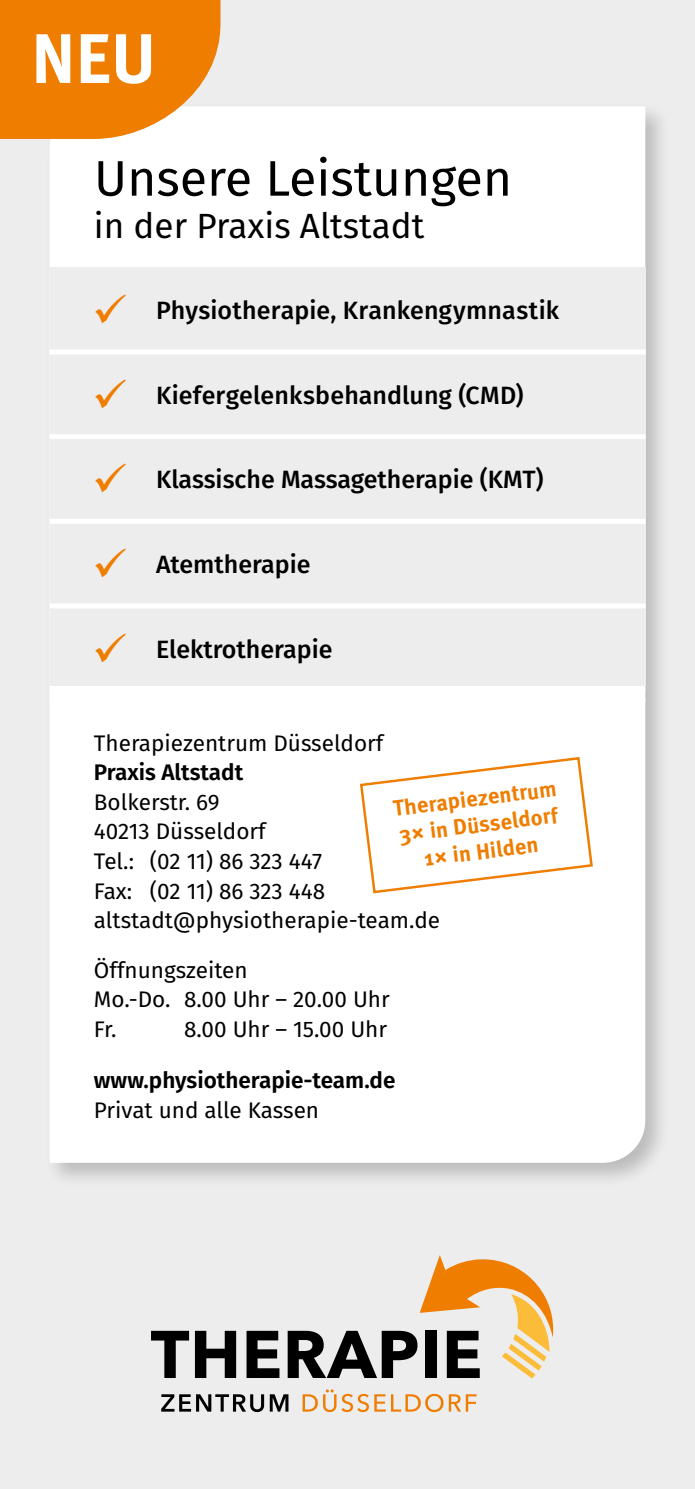
<style>
.page{position:relative;width:695px;height:1489px;background:#fff}
.page>*{position:absolute;margin:0;border:0;box-sizing:border-box;transform-origin:0 0}
.t1{font:700 70px "Meta OT";color:#fff}
.t2{font:50px "Fira Sans";color:#000}
.t3{font:35px "Fira Sans";color:#000}
.t4{font:500 25px "Fira Sans";color:#000}
.t5{font:22.5px/29.5px "Fira Sans";color:#000}
.t6{font:600 22.5px "Fira Sans";color:#000}
.t7{font:700 22.25px/26.8px "Meta OT";color:#ef7d00;text-align:center}
.s1{color:#ef7d00}
</style>
<div class="page">
<div style="left:0;top:0;width:694px;height:1488px;background:#ededed"></div>
<div style="left:44px;top:101px;width:627px;height:1086px;background:#000;opacity:.21"></div>
<div style="left:50px;top:106px;width:595px;height:1056px;background:#fff"></div>
<svg style="left:151px;top:1330px;width:38px;height:47px"></svg>
<svg style="left:195px;top:1330px;width:41px;height:47px"></svg>
<svg style="left:246px;top:1330px;width:33px;height:47px"></svg>
<svg style="left:161px;top:1394px;width:103px;height:17px"></svg>
<svg style="left:270px;top:1394px;width:18px;height:17px"></svg>
<svg style="left:302px;top:1389px;width:174px;height:22px"></svg>
<svg style="left:287px;top:1255px;width:266px;height:123px"></svg>
<svg style="left:0;top:0;width:220px;height:139px;background:#f08a1a"></svg>
<div style="left:358px;top:755px;width:236px;height:139px;background:#fff"></div>
<div style="left:50px;top:267px;width:595px;height:419px;background:#ededed"></div>
<div style="left:50px;top:697px;width:595px;height:5px;background:#fff"></div>
<div style="left:50px;top:349px;width:595px;height:5px;background:#fff"></div>
<div style="left:50px;top:434px;width:595px;height:5px;background:#fff"></div>
<div style="left:50px;top:519px;width:595px;height:5px;background:#fff"></div>
<div style="left:50px;top:603px;width:595px;height:5px;background:#fff"></div>
<div style="left:50px;top:688px;width:595px;height:5px;background:#fff"></div>
<h1 class="t1" style="left:31px;top:14px;width:126px">NEU</h1>
<h2 class="t2" style="left:94px;top:140px;width:419px">Unsere Leistungen</h2>
<h3 class="t3" style="left:94px;top:199px;width:332px">in der Praxis Altstadt</h3>
<p class="t4" style="left:92px;top:290px;width:468px"><span class="s1">✓</span> Physiotherapie, Krankengymnastik</p>
<p class="t4" style="left:92px;top:375px;width:433px"><span class="s1">✓</span> Kiefergelenksbehandlung (CMD)</p>
<p class="t4" style="left:92px;top:459px;width:453px"><span class="s1">✓</span> Klassische Massagetherapie (KMT)</p>
<p class="t4" style="left:92px;top:544px;width:220px"><span class="s1">✓</span> Atemtherapie</p>
<p class="t4" style="left:92px;top:629px;width:242px"><span class="s1">✓</span> Elektrotherapie</p>
<p class="t5" style="left:94px;top:727px;width:291px">Therapiezentrum Düsseldorf</p>
<p class="t6" style="left:94px;top:753px;width:151px">Praxis Altstadt</p>
<p class="t5" style="left:94px;top:786px;width:347px">Bolkerstr. 69<br>40213 Düsseldorf<br>Tel.: (02 11) 86 323 447<br>Fax: (02 11) 86 323 448 altstadt@physiotherapie-team.de</p>
<p class="t5" style="left:94px;top:954px;width:297px">Öffnungszeiten<br>Mo.-Do. 8.00 Uhr – 20.00 Uhr<br>Fr.</p>
<p class="t7" style="left:391px;top:795px;width:166px;rotate:-7deg">Therapiezentrum<br>3× in Düsseldorf<br>1× in Hilden</p>
<p class="t5" style="left:184px;top:1013px;width:204px">8.00 Uhr – 15.00 Uhr</p>
<p class="t6" style="left:94px;top:1061px;width:303px">www.physiotherapie-team.de</p>
<p class="t5" style="left:94px;top:1094px;width:227px">Privat und alle Kassen</p>
</div>
